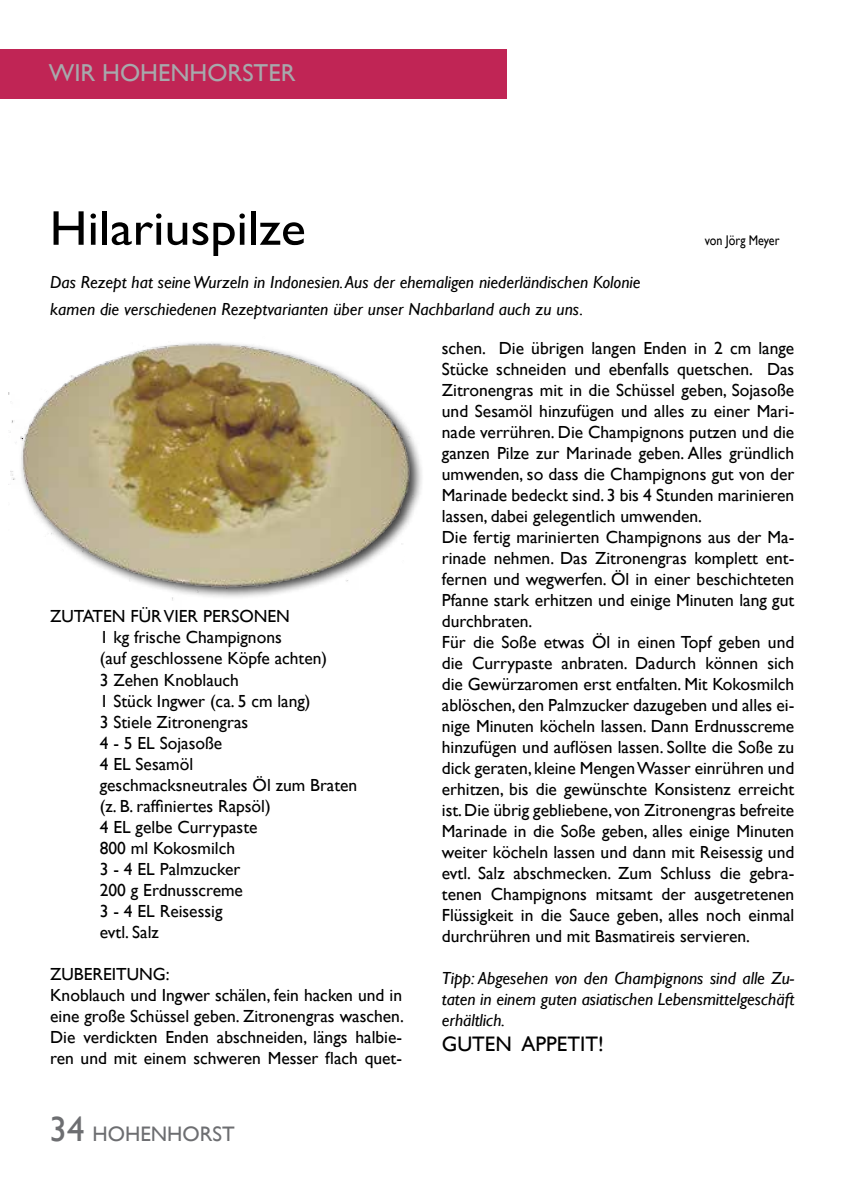
<style>
.page{position:relative;width:844px;height:1191px;background:#fff}
.page>*{position:absolute;margin:0;border:0;box-sizing:border-box;transform-origin:0 0}
.t1{font:49px "Gill Sans";color:#000;scale:1.06 1}
.t2{font:24.5px "Gill Sans";color:#a7a9ac}
.t3{font:21px "Gill Sans";color:#000}
.t4{font:21px "Gill Sans";color:#6d6e71}
.t5{font:17.5px/21px "Gill Sans";color:#000}
.t6{font:italic 17.5px/21px "Gill Sans";color:#000;text-align:justify}
.t7{font:14px "Gill Sans";color:#000;scale:.86 1}
.s1{font-size:35px}
</style>
<div class="page">
<div style="left:0;top:50px;width:506px;height:49px;background:#c02555"></div>
<div style="left:6px;top:340px;width:417px;height:271px;background:#000;opacity:.75"></div>
<img style="left:8px;top:340px;width:405px;height:261px">
<h2 class="t2" style="left:49px;top:59px;width:248px">WIR HOHENHORSTER</h2>
<h1 class="t1" style="left:50px;top:200px;width:243px">Hilariuspilze</h1>
<p class="t6" style="left:50px;top:270px;width:591px;line-height:26.2px">Das Rezept hat seine Wurzeln in Indonesien. Aus der ehemaligen niederländischen Kolonie kamen die verschiedenen Rezeptvarianten über unser Nachbarland auch zu uns.</p>
<p class="t7" style="left:704px;top:232px;width:88px">von Jörg Meyer</p>
<p class="t5" style="left:100px;top:606px;width:259px;text-indent:-50px">ZUTATEN FÜR VIER PERSONEN<br>1 kg frische Champignons<br>(auf geschlossene Köpfe achten)<br>3 Zehen Knoblauch<br>1 Stück Ingwer (ca. 5 cm lang)<br>3 Stiele Zitronengras<br>4 - 5 EL Sojasoße<br>4 EL Sesamöl<br>geschmacksneutrales Öl zum Braten (z. B. raffiniertes Rapsöl)<br>4 EL gelbe Currypaste<br>800 ml Kokosmilch<br>3 - 4 EL Palmzucker<br>200 g Erdnusscreme<br>3 - 4 EL Reisessig<br>evtl. Salz</p>
<p class="t5" style="left:50px;top:963px;width:355px">ZUBEREITUNG:<br>Knoblauch und Ingwer schälen, fein hacken und in eine große Schüssel geben. Zitronengras waschen.<br>Die verdickten Enden abschneiden, längs halbie&shy;ren und mit einem schweren Messer flach quet-</p>
<p class="t4" style="left:50px;top:1121px;width:187px"><span class="s1">34</span> HOHENHORST</p>
<p class="t5" style="left:441px;top:337px;width:354px">schen. Die übrigen langen Enden in 2 cm lange Stücke schneiden und ebenfalls quetschen. Das Zitronengras mit in die Schüssel geben, Sojasoße und Sesamöl hinzufügen und alles zu einer Mari&shy;nade verrühren. Die Champignons putzen und die ganzen Pilze zur Marinade geben. Alles gründlich umwenden, so dass die Champignons gut von der Marinade bedeckt sind. 3 bis 4 Stunden marinieren lassen, dabei gelegentlich umwenden.<br>Die fertig marinierten Champignons aus der Ma&shy;rinade nehmen. Das Zitronengras komplett ent&shy;fernen und wegwerfen. Öl in einer beschichteten Pfanne stark erhitzen und einige Minuten lang gut durchbraten.<br>Für die Soße etwas Öl in einen Topf geben und die Currypaste anbraten. Dadurch können sich die Gewürzaromen erst entfalten. Mit Kokosmilch ablöschen, den Palmzucker dazugeben und alles ei&shy;nige Minuten köcheln lassen. Dann Erdnusscreme hinzufügen und auflösen lassen. Sollte die Soße zu dick geraten, kleine Mengen Wasser einrühren und erhitzen, bis die gewünschte Konsistenz erreicht ist. Die übrig gebliebene, von Zitronengras befreite Marinade in die Soße geben, alles einige Minuten weiter köcheln lassen und dann mit Reisessig und evtl. Salz abschmecken. Zum Schluss die gebra&shy;tenen Champignons mitsamt der ausgetretenen Flüssigkeit in die Sauce geben, alles noch einmal durchrühren und mit Basmatireis servieren.</p>
<p class="t6" style="left:441px;top:967px;width:354px">Tipp: Abgesehen von den Champignons sind alle Zu&shy;taten in einem guten asiatischen Lebensmittelgeschäft erhältlich.</p>
<p class="t3" style="left:441px;top:1031px;width:163px">GUTEN APPETIT!</p>
</div>
